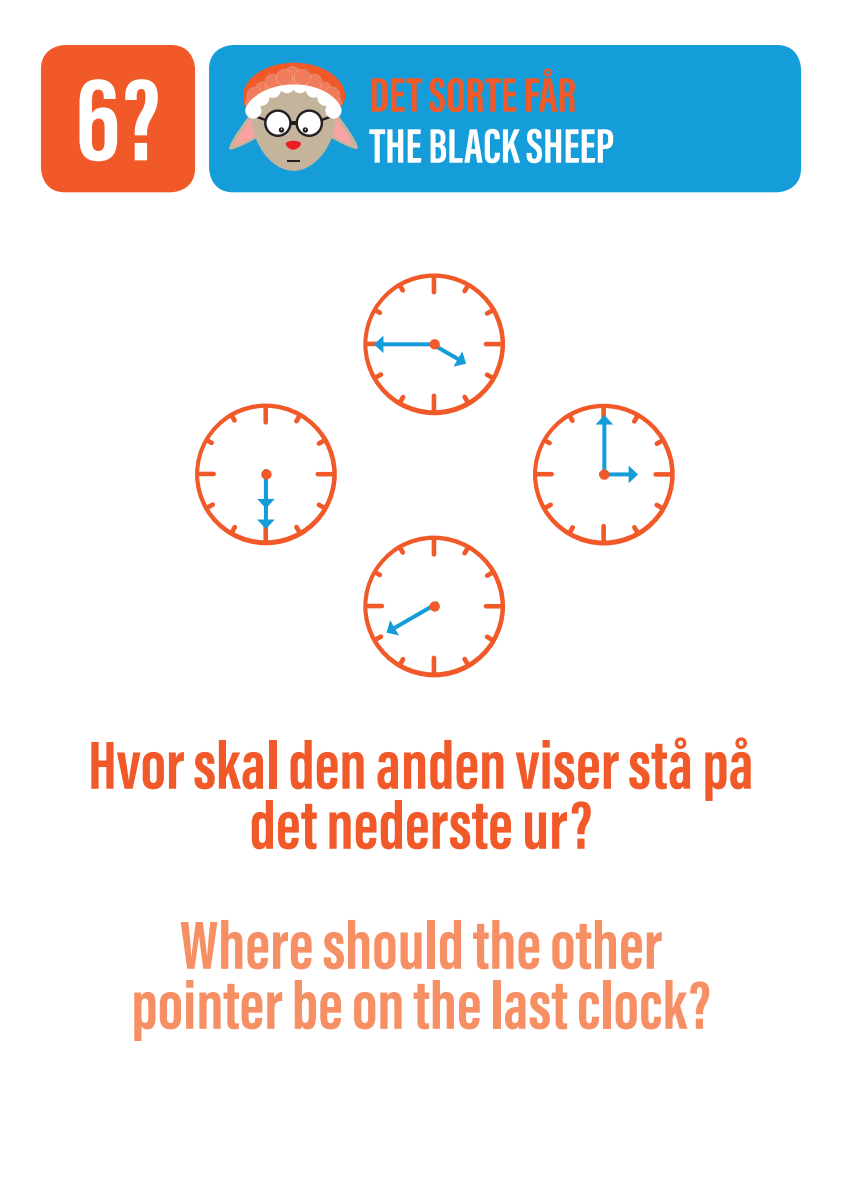
<style>
.page{position:relative;width:842px;height:1191px;background:#fff}
.page>*{position:absolute;margin:0;border:0;box-sizing:border-box;transform-origin:0 0}
.t1{font:700 120px "Acumin Pro Extra Cond";color:#fff}
.t2{font:700 70px/60px "Acumin Pro Extra Cond";color:#f68f63;text-align:center}
.t3{font:700 70px/60px "Acumin Pro Extra Cond";color:#f15929;text-align:center}
.t4{font:700 50px "Acumin Pro Extra Cond";color:#fff}
.t5{font:700 50px "Acumin Pro Extra Cond";color:#f15929}
</style>
<div class="page">
<div style="left:41px;top:45px;width:154px;height:147px;background:#f15929;border-radius:24px"></div>
<div style="left:209px;top:45px;width:592px;height:147px;background:#149dd9;border-radius:24px"></div>
<svg style="left:252px;top:83px;width:83px;height:88px"></svg>
<svg style="left:229px;top:63px;width:129px;height:90px"></svg>
<svg style="left:287px;top:160px;width:13px;height:1px"></svg>
<svg style="left:195px;top:403px;width:142px;height:142px"></svg>
<div style="left:261px;top:469px;width:11px;height:10px;background:#f15929;border-radius:50%"></div>
<svg style="left:533px;top:404px;width:142px;height:141px"></svg>
<div style="left:599px;top:469px;width:10px;height:11px;background:#f15929;border-radius:50%"></div>
<svg style="left:363px;top:535px;width:142px;height:142px"></svg>
<div style="left:429px;top:601px;width:11px;height:10px;background:#f15929;border-radius:50%"></div>
<svg style="left:363px;top:273px;width:142px;height:142px"></svg>
<div style="left:429px;top:339px;width:11px;height:10px;background:#f15929;border-radius:50%"></div>
<h1 class="t1" style="left:76px;top:46px;width:86px">6?</h1>
<p class="t5" style="left:369px;top:64px;width:208px">DET SORTE FÅR</p>
<p class="t4" style="left:369px;top:115px;width:246px">THE BLACK SHEEP</p>
<p class="t3" style="left:88px;top:734px;width:667px">Hvor skal den anden viser stå på det nederste ur?</p>
<p class="t2" style="left:131px;top:914px;width:581px">Where should the other pointer be on the last clock?</p>
</div>
